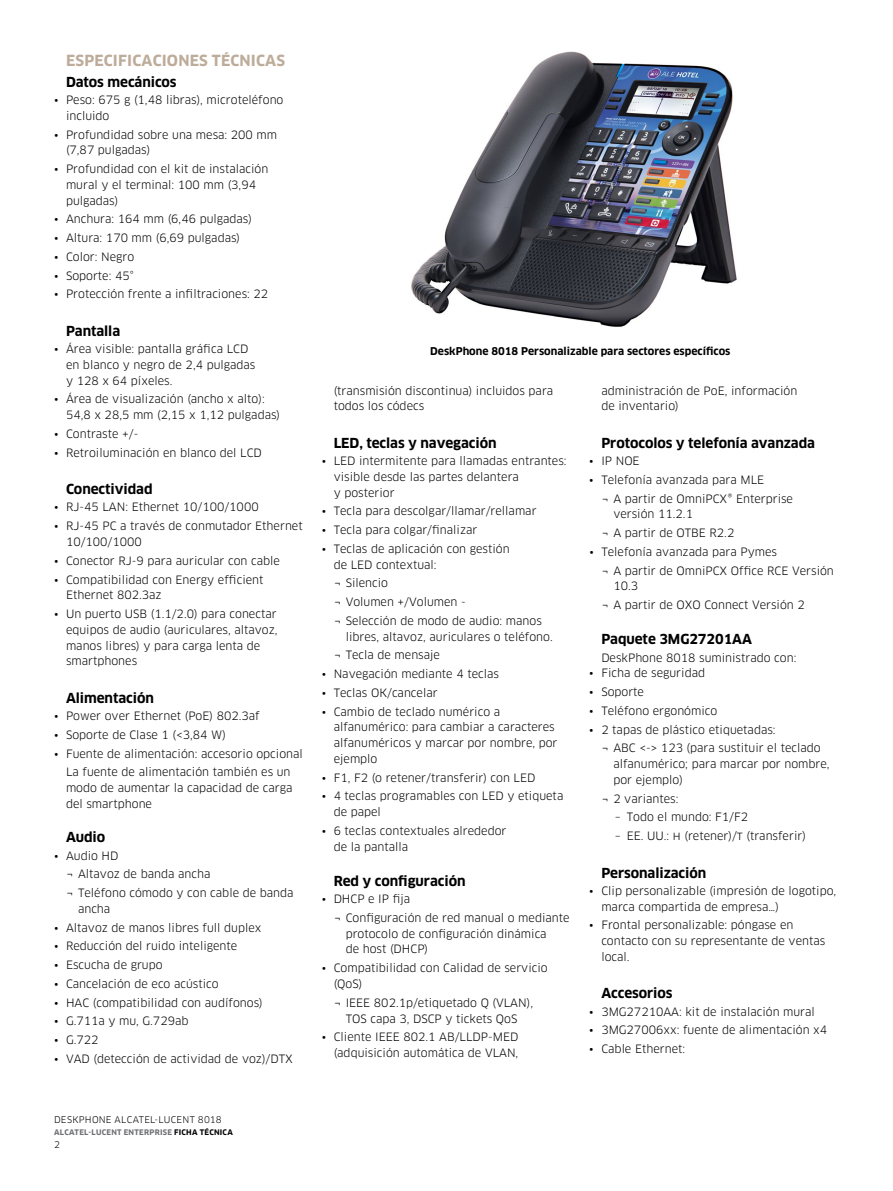
<style>
.page{position:relative;width:893px;height:1191px;background:#fff}
.page>*{position:absolute;margin:0;border:0;box-sizing:border-box;transform-origin:0 0}
.t1{font:700 15px "Clan OT";letter-spacing:.01em;color:#bdac9a}
.t2{font:700 13.5px "Clan OT";letter-spacing:-.005em;color:#000}
.t3{font:11.25px/15.8px "Clan OT";color:#000}
.t4{font:700 10.5px "Clan OT";color:#000}
.t5{font:9px "Clan OT";letter-spacing:.03em;color:#000}
.t6{font:700 7.5px "Clan OT";letter-spacing:.03em;color:#6d6e71}
.s1{color:#000}
</style>
<div class="page">
<img style="left:411px;top:51px;width:326px;height:276px">
<h1 class="t1" style="left:66px;top:52px;width:220px">ESPECIFICACIONES TÉCNICAS</h1>
<p class="t2" style="left:66px;top:74px;width:112px">Datos mecánicos</p>
<p class="t3" style="left:66px;top:92px;width:219px;text-indent:-12px">• Peso: 675 g (1,48 libras), microteléfono incluido</p>
<p class="t3" style="left:66px;top:127px;width:213px;text-indent:-12px">• Profundidad sobre una mesa: 200 mm (7,87 pulgadas)</p>
<p class="t3" style="left:66px;top:161px;width:204px;text-indent:-12px">• Profundidad con el kit de instalación mural y el terminal: 100 mm (3,94 pulgadas)</p>
<p class="t3" style="left:54px;top:211px;width:200px">• Anchura: 164 mm (6,46 pulgadas)</p>
<p class="t3" style="left:54px;top:230px;width:188px">• Altura: 170 mm (6,69 pulgadas)</p>
<p class="t3" style="left:54px;top:249px;width:82px">• Color: Negro</p>
<p class="t3" style="left:54px;top:268px;width:81px">• Soporte: 45°</p>
<p class="t3" style="left:54px;top:286px;width:216px">• Protección frente a infiltraciones: 22</p>
<p class="t2" style="left:66px;top:323px;width:56px">Pantalla</p>
<p class="t3" style="left:66px;top:341px;width:191px;text-indent:-12px">• Área visible: pantalla gráfica LCD en blanco y negro de 2,4 pulgadas y 128 x 64 píxeles.</p>
<p class="t3" style="left:66px;top:391px;width:216px;text-indent:-12px">• Área de visualización (ancho x alto):<br>54,8 x 28,5 mm (2,15 x 1,12 pulgadas)</p>
<p class="t3" style="left:54px;top:426px;width:86px">• Contraste +/-</p>
<p class="t3" style="left:54px;top:445px;width:209px">• Retroiluminación en blanco del LCD</p>
<p class="t2" style="left:66px;top:481px;width:88px">Conectividad</p>
<p class="t3" style="left:54px;top:499px;width:206px">• RJ-45 LAN: Ethernet 10/100/1000</p>
<p class="t3" style="left:66px;top:518px;width:238px;text-indent:-12px">• RJ-45 PC a través de conmutador Ethernet<br>10/100/1000</p>
<p class="t3" style="left:54px;top:553px;width:228px">• Conector RJ-9 para auricular con cable</p>
<p class="t3" style="left:66px;top:571px;width:199px;text-indent:-12px">• Compatibilidad con Energy efficient<br>Ethernet 802.3az</p>
<p class="t3" style="left:66px;top:606px;width:213px;text-indent:-12px">• Un puerto USB (1.1/2.0) para conectar equipos de audio (auriculares, altavoz, manos libres) y para carga lenta de smartphones</p>
<p class="t2" style="left:66px;top:690px;width:89px">Alimentación</p>
<p class="t3" style="left:54px;top:708px;width:207px">• Power over Ethernet (PoE) 802.3af</p>
<p class="t3" style="left:54px;top:727px;width:173px">• Soporte de Clase 1 (&lt;3,84 W)</p>
<p class="t3" style="left:54px;top:744px;width:250px;line-height:18.8px;text-align:center">• Fuente de alimentación: accesorio opcional<br>La fuente de alimentación también es un</p>
<p class="t3" style="left:66px;top:780px;width:228px">modo de aumentar la capacidad de carga del smartphone</p>
<p class="t2" style="left:66px;top:829px;width:41px">Audio</p>
<p class="t3" style="left:66px;top:846px;width:229px;line-height:18.8px;text-indent:-12px">• Audio HD<br>¬ Altavoz de banda ancha<br>¬ Teléfono cómodo y con cable de banda</p>
<p class="t3" style="left:78px;top:901px;width:34px">ancha</p>
<p class="t3" style="left:54px;top:919px;width:209px">• Altavoz de manos libres full duplex</p>
<p class="t3" style="left:54px;top:938px;width:185px">• Reducción del ruido inteligente</p>
<p class="t3" style="left:54px;top:957px;width:110px">• Escucha de grupo</p>
<p class="t3" style="left:54px;top:976px;width:166px">• Cancelación de eco acústico</p>
<p class="t3" style="left:54px;top:994px;width:210px">• HAC (compatibilidad con audífonos)</p>
<p class="t3" style="left:54px;top:1013px;width:136px">• G.711a y mu, G.729ab</p>
<p class="t3" style="left:54px;top:1032px;width:46px">• G.722</p>
<p class="t3" style="left:54px;top:1051px;width:240px">• VAD (detección de actividad de voz)/DTX</p>
<p class="t4" style="left:430px;top:345px;width:302px">DeskPhone 8018 Personalizable para sectores específicos</p>
<p class="t3" style="left:334px;top:382px;width:221px">(transmisión discontinua) incluidos para todos los códecs</p>
<p class="t2" style="left:334px;top:435px;width:164px">LED, teclas y navegación</p>
<p class="t3" style="left:334px;top:453px;width:234px;text-indent:-12px">• LED intermitente para llamadas entrantes: visible desde las partes delantera<br>y posterior</p>
<p class="t3" style="left:322px;top:503px;width:216px">• Tecla para descolgar/llamar/rellamar</p>
<p class="t3" style="left:322px;top:522px;width:157px">• Tecla para colgar/finalizar</p>
<p class="t3" style="left:334px;top:541px;width:178px;text-indent:-12px">• Teclas de aplicación con gestión de LED contextual:</p>
<p class="t3" style="left:334px;top:574px;width:210px;line-height:18.8px">¬ Silencio<br>¬ Volumen +/Volumen -<br>¬ Selección de modo de audio: manos</p>
<p class="t3" style="left:334px;top:627px;width:221px;line-height:18.8px;text-indent:12px">libres, altavoz, auriculares o teléfono. ¬ Tecla de mensaje</p>
<p class="t3" style="left:322px;top:666px;width:179px">• Navegación mediante 4 teclas</p>
<p class="t3" style="left:322px;top:685px;width:117px">• Teclas OK/cancelar</p>
<p class="t3" style="left:334px;top:703px;width:225px;text-indent:-12px">• Cambio de teclado numérico a alfanumérico: para cambiar a caracteres alfanuméricos y marcar por nombre, por ejemplo</p>
<p class="t3" style="left:322px;top:769px;width:215px">• F1, F2 (o retener/transferir) con LED</p>
<p class="t3" style="left:334px;top:788px;width:231px;text-indent:-12px">• 4 teclas programables con LED y etiqueta de papel</p>
<p class="t3" style="left:334px;top:823px;width:174px;text-indent:-12px">• 6 teclas contextuales alrededor de la pantalla</p>
<p class="t2" style="left:334px;top:873px;width:133px">Red y configuración</p>
<p class="t3" style="left:334px;top:889px;width:237px;line-height:18.8px;text-indent:-12px">• DHCP e IP fija<br>¬ Configuración de red manual o mediante</p>
<p class="t3" style="left:346px;top:925px;width:203px">protocolo de configuración dinámica de host (DHCP)</p>
<p class="t3" style="left:334px;top:960px;width:216px;text-indent:-12px">• Compatibilidad con Calidad de servicio (QoS)</p>
<p class="t3" style="left:334px;top:994px;width:201px;text-align:center">¬ IEEE 802.1p/etiquetado Q (VLAN),<br>TOS capa 3, DSCP y tickets QoS</p>
<p class="t3" style="left:322px;top:1029px;width:198px;text-align:right">• Cliente IEEE 802.1 AB/LLDP-MED (adquisición automática de VLAN,</p>
<p class="t3" style="left:601px;top:382px;width:198px">administración de PoE, información de inventario)</p>
<p class="t2" style="left:601px;top:435px;width:215px">Protocolos y telefonía avanzada</p>
<p class="t3" style="left:589px;top:453px;width:52px">• IP NOE</p>
<p class="t3" style="left:601px;top:470px;width:193px;line-height:18.8px;text-indent:-12px">• Telefonía avanzada para MLE<br>¬ A partir de OmniPCX® Enterprise</p>
<p class="t3" style="left:601px;top:505px;width:135px;line-height:18.8px;text-indent:12px">versión 11.2.1<br>¬ A partir de OTBE R2.2</p>
<p class="t3" style="left:601px;top:542px;width:234px;line-height:18.8px;text-indent:-12px">• Telefonía avanzada para Pymes<br>¬ A partir de OmniPCX Office RCE Versión</p>
<p class="t3" style="left:601px;top:577px;width:205px;line-height:18.8px;text-indent:12px">10.3<br>¬ A partir de OXO Connect Versión 2</p>
<p class="t2" style="left:601px;top:631px;width:152px">Paquete 3MG27201AA</p>
<p class="t3" style="left:601px;top:649px;width:197px">DeskPhone 8018 suministrado con:</p>
<p class="t3" style="left:589px;top:665px;width:117px">• Ficha de seguridad</p>
<p class="t3" style="left:589px;top:684px;width:56px">• Soporte</p>
<p class="t3" style="left:589px;top:703px;width:130px">• Teléfono ergonómico</p>
<p class="t3" style="left:601px;top:720px;width:221px;line-height:18.8px;text-indent:-12px">• 2 tapas de plástico etiquetadas:<br>¬ ABC &lt;-&gt; 123 (para sustituir el teclado</p>
<p class="t3" style="left:613px;top:756px;width:218px">alfanumérico; para marcar por nombre, por ejemplo)</p>
<p class="t3" style="left:601px;top:790px;width:79px">¬ 2 variantes:</p>
<p class="t3" style="left:615px;top:809px;width:135px">– Todo el mundo: F1/F2</p>
<p class="t3" style="left:615px;top:828px;width:193px">– EE. UU.: H (retener)/T (transferir)</p>
<p class="t2" style="left:601px;top:865px;width:106px">Personalización</p>
<p class="t3" style="left:601px;top:883px;width:236px;text-indent:-12px">• Clip personalizable (impresión de logotipo, marca compartida de empresa…)</p>
<p class="t3" style="left:601px;top:917px;width:226px;text-indent:-12px">• Frontal personalizable: póngase en contacto con su representante de ventas local.</p>
<p class="t2" style="left:601px;top:985px;width:73px">Accesorios</p>
<p class="t3" style="left:589px;top:1003px;width:227px">• 3MG27210AA: kit de instalación mural</p>
<p class="t3" style="left:589px;top:1022px;width:239px">• 3MG27006xx: fuente de alimentación x4</p>
<p class="t3" style="left:589px;top:1041px;width:97px">• Cable Ethernet:</p>
<p class="t5" style="left:54px;top:1114px;width:169px">DESKPHONE ALCATEL-LUCENT 8018</p>
<p class="t6" style="left:54px;top:1127px;width:180px">ALCATEL-LUCENT ENTERPRISE <span class="s1">FICHA TÉCNICA</span></p>
<p class="t5" style="left:54px;top:1139px;width:7px">2</p>
</div>
